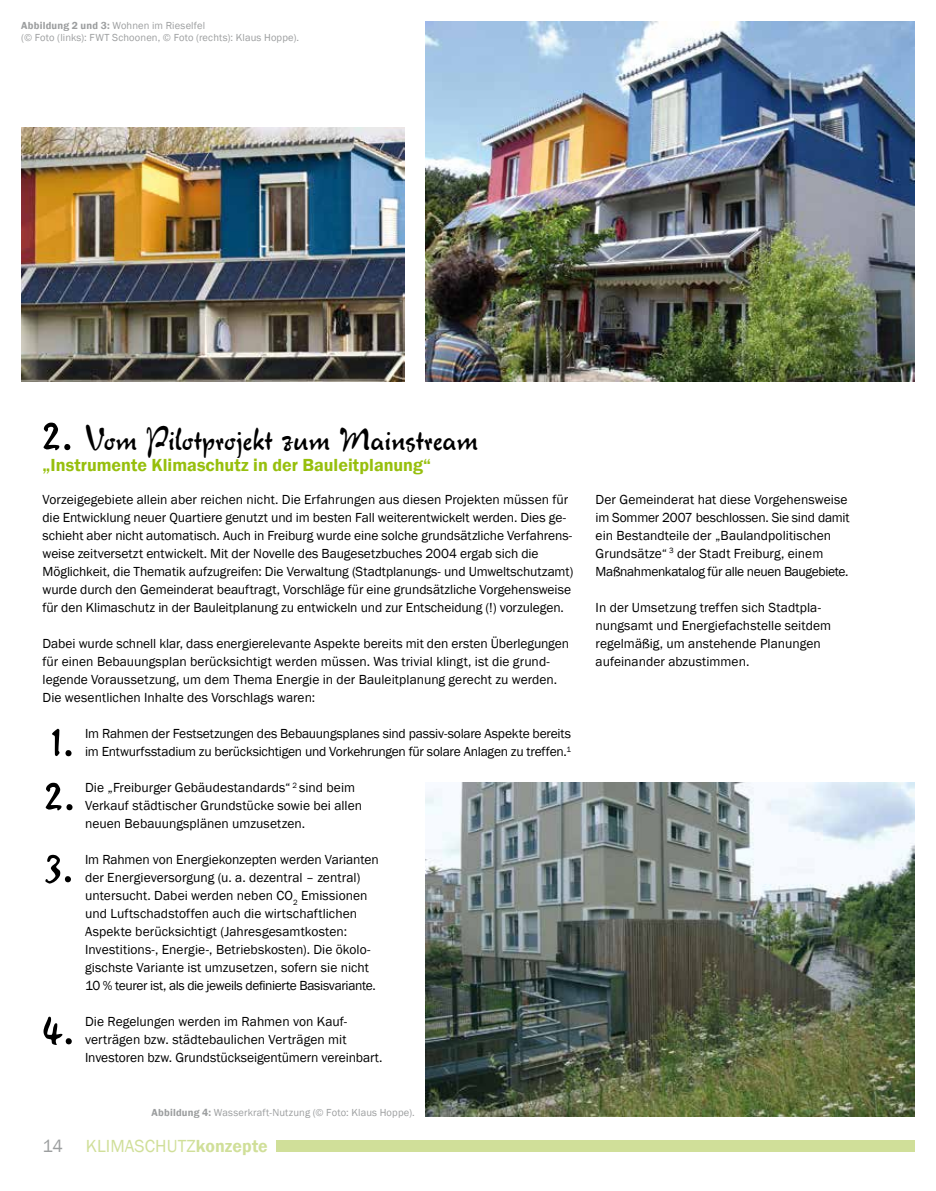
<style>
.page{position:relative;width:936px;height:1191px;background:#fff}
.page>*{position:absolute;margin:0;border:0;box-sizing:border-box;transform-origin:0 0}
.t1{font:54px "Verona Script MF";color:#000}
.t2{font:36px "Verona Script MF";color:#000}
.t3{font:600 18px "Franklin Gothic";color:#97bf0d}
.t4{font:18px "Franklin Gothic";letter-spacing:.005em;color:#d0df99}
.t5{font:18px "Franklin Gothic";color:#9c9e9f}
.t6{font:13.5px/18px "Franklin Gothic";color:#000}
.t7{font:10.5px/12.6px "Franklin Gothic";letter-spacing:.015em;color:#9c9e9f}
.s1{font-weight:600}
.s2{font-size:54px}
</style>
<div class="page">
<div style="left:276px;top:1140px;width:638px;height:12px;background:#d0df99"></div>
<img style="left:425px;top:782px;width:489px;height:334px">
<img style="left:425px;top:21px;width:489px;height:360px">
<img style="left:21px;top:127px;width:383px;height:254px">
<p class="t7" style="left:21px;top:19px;width:279px"><span class="s1">Abbildung 2 und 3:</span> Wohnen im Rieselfel<br>(© Foto (links): FWT Schoonen, © Foto (rechts): Klaus Hoppe).</p>
<h2 class="t2" style="left:43px;top:418px;width:437px"><span class="s2">2.</span> Vom Pilotprojekt zum Mainstream</h2>
<h3 class="t3" style="left:43px;top:454px;width:390px">„Instrumente Klimaschutz in der Bauleitplanung“</h3>
<p class="t6" style="left:43px;top:491px;width:532px">Vorzeigegebiete allein aber reichen nicht. Die Erfahrungen aus diesen Projekten müssen für die Entwicklung neuer Quartiere genutzt und im besten Fall weiterentwickelt werden. Dies ge&shy;schieht aber nicht automatisch. Auch in Freiburg wurde eine solche grundsätzliche Verfahrens&shy;weise zeitversetzt entwickelt. Mit der Novelle des Baugesetzbuches 2004 ergab sich die Möglichkeit, die Thematik aufzugreifen: Die Verwaltung (Stadtplanungs- und Umweltschutzamt) wurde durch den Gemeinderat beauftragt, Vorschläge für eine grundsätzliche Vorgehensweise für den Klimaschutz in der Bauleitplanung zu entwickeln und zur Entscheidung (!) vorzulegen.</p>
<p class="t6" style="left:43px;top:634px;width:528px">Dabei wurde schnell klar, dass energierelevante Aspekte bereits mit den ersten Überlegungen für einen Bebauungsplan berücksichtigt werden müssen. Was trivial klingt, ist die grund&shy;legende Voraussetzung, um dem Thema Energie in der Bauleitplanung gerecht zu werden.<br>Die wesentlichen Inhalte des Vorschlags waren:</p>
<h1 class="t1" style="left:51px;top:708px;width:25px">1.</h1>
<p class="t6" style="left:85px;top:725px;width:487px">Im Rahmen der Festsetzungen des Bebauungsplanes sind passiv-solare Aspekte bereits im Entwurfsstadium zu berücksichtigen und Vorkehrungen für solare Anlagen zu treffen.<sup>1</sup></p>
<h1 class="t1" style="left:45px;top:762px;width:32px">2.</h1>
<p class="t6" style="left:85px;top:779px;width:278px">Die „Freiburger Gebäudestandards“ <sup>2</sup> sind beim<br>Verkauf städtischer Grundstücke sowie bei allen neuen Bebauungsplänen umzusetzen.</p>
<h1 class="t1" style="left:45px;top:834px;width:30px">3.</h1>
<p class="t6" style="left:85px;top:851px;width:295px">Im Rahmen von Energiekonzepten werden Varianten der Energieversorgung (u. a. dezentral – zentral) untersucht. Dabei werden neben CO<sub>2</sub> Emissionen und Luftschadstoffen auch die wirtschaftlichen Aspekte berücksichtigt (Jahresgesamtkosten:<br>Investitions-, Energie-, Betriebskosten). Die ökolo&shy;gischste Variante ist umzusetzen, sofern sie nicht 10 % teurer ist, als die jeweils definierte Basisvariante.</p>
<h1 class="t1" style="left:43px;top:996px;width:33px">4.</h1>
<p class="t6" style="left:85px;top:1013px;width:264px">Die Regelungen werden im Rahmen von Kauf-</p>
<p class="t6" style="left:43px;top:1031px;width:305px">-verträgen bzw. städtebaulichen Verträgen mit</p>
<p class="t6" style="left:85px;top:1049px;width:299px">Investoren bzw. Grundstückseigentümern vereinbart.</p>
<p class="t7" style="left:151px;top:1106px;width:265px"><span class="s1">Abbildung 4:</span> Wasserkraft-Nutzung (© Foto: Klaus Hoppe).</p>
<h3 class="t5" style="left:43px;top:1135px;width:22px">14</h3>
<h3 class="t4" style="left:86px;top:1135px;width:183px">KLIMASCHUTZ<span class="s1">konzepte</span></h3>
<p class="t6" style="left:595px;top:491px;width:255px">Der Gemeinderat hat diese Vorgehensweise im Sommer 2007 beschlossen. Sie sind damit ein Bestandteile der „Baulandpolitischen Grundsätze“ <sup>3</sup> der Stadt Freiburg, einem Maßnahmenkatalog für alle neuen Baugebiete.</p>
<p class="t6" style="left:595px;top:599px;width:237px">In der Umsetzung treffen sich Stadtpla&shy;nungsamt und Energiefachstelle seitdem regelmäßig, um anstehende Planungen aufeinander abzustimmen.</p>
</div>
